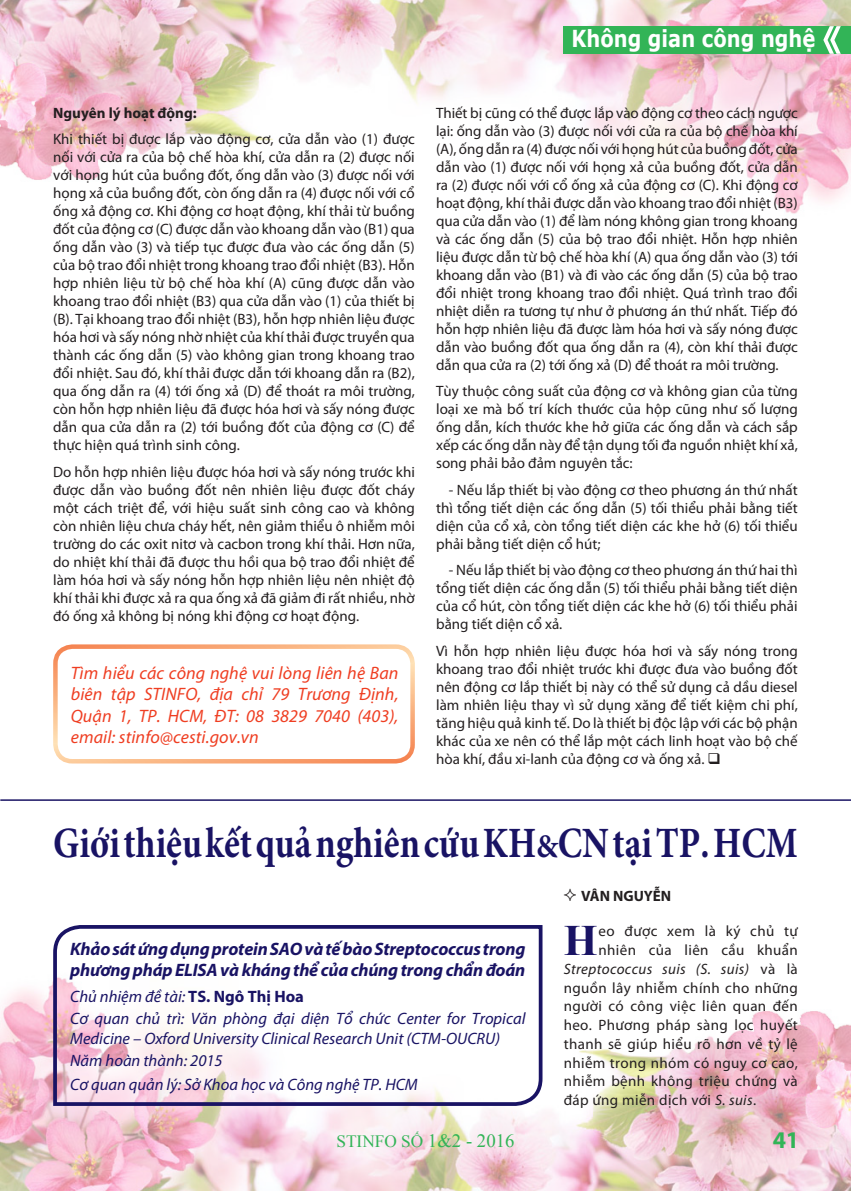
<style>
.page{position:relative;width:851px;height:1191px;background:#fff}
.page>*{position:absolute;margin:0;border:0;box-sizing:border-box;transform-origin:0 0}
.t1{font:700 43.35px "Times New Roman";color:#191364}
.t2{font:700 43.2px "Minion Pro";color:#191364;scale:.83 1}
.t3{font:700 24px "Myriad Pro";color:#32b457}
.t4{font:700 23.4px "Verdana";color:#fff;scale:.83 1}
.t5{font:italic 18px/21.6px "Myriad Pro";letter-spacing:.005em;color:#ef3e22;text-align:justify}
.t6{font:italic 700 18px/21.6px "Myriad Pro";letter-spacing:-.01em;color:#191364}
.t7{font:17.25px "Times New Roman";color:#32b457}
.t8{font:italic 16.5px/19.8px "Myriad Pro";color:#191364}
.t9{font:15px/18px "Myriad Pro";color:#231f20;text-align:justify}
.t10{font:15px "Myriad Pro";letter-spacing:.025em;color:#231f20}
.t11{font:italic 15px "Myriad Pro";letter-spacing:.025em;color:#231f20}
.Tacgia{font:700 15px "Myriad Pro";color:#231f20}
.s1{font-size:33px}
.s2{font-weight:700;font-style:normal}
.s3{font-size:18.75px}
.s4{font-style:normal}
.s5{font-style:italic}
</style>
<div class="page">
<img style="left:0;top:985px;width:850px;height:206px">
<img style="left:0;top:0;width:850px;height:214px">
<div style="left:563px;top:26px;width:287px;height:28px;background:#32b457"></div>
<svg style="left:823px;top:26px;width:17px;height:28px"></svg>
<div style="left:53px;top:644px;width:362px;height:119px;border:4px solid #fff;border-radius:17px"></div>
<hr style="left:0;top:799px;width:850px;height:2px;background:#191364">
<svg style="left:51px;top:925px;width:493px;height:182px"></svg>
<h3 class="t4" style="left:571px;top:24px;width:295px">Không gian công nghệ</h3>
<p class="Tacgia" style="left:53px;top:103px;width:145px">Nguyên lý hoạt động:</p>
<p class="t9" style="left:53px;top:130px;width:363px">Khi thiết bị được lắp vào động cơ, cửa dẫn vào (1) được nối với cửa ra của bộ chế hòa khí, cửa dẫn ra (2) được nối với họng hút của buồng đốt, ống dẫn vào (3) được nối với họng xả của buồng đốt, còn ống dẫn ra (4) được nối với cổ ống xả động cơ. Khi động cơ hoạt động, khí thải từ buồng đốt của động cơ (C) được dẫn vào khoang dẫn vào (B1) qua ống dẫn vào (3) và tiếp tục được đưa vào các ống dẫn (5) của bộ trao đổi nhiệt trong khoang trao đổi nhiệt (B3). Hỗn hợp nhiên liệu từ bộ chế hòa khí (A) cũng được dẫn vào khoang trao đổi nhiệt (B3) qua cửa dẫn vào (1) của thiết bị (B). Tại khoang trao đổi nhiệt (B3), hỗn hợp nhiên liệu được hóa hơi và sấy nóng nhờ nhiệt của khí thải được truyền qua thành các ống dẫn (5) vào không gian trong khoang trao đổi nhiệt. Sau đó, khí thải được dẫn tới khoang dẫn ra (B2), qua ống dẫn ra (4) tới ống xả (D) để thoát ra môi trường, còn hỗn hợp nhiên liệu đã được hóa hơi và sấy nóng được dẫn qua cửa dẫn ra (2) tới buồng đốt của động cơ (C) để thực hiện quá trình sinh công.</p>
<p class="t9" style="left:53px;top:462px;width:363px">Do hỗn hợp nhiên liệu được hóa hơi và sấy nóng trước khi được dẫn vào buồng đốt nên nhiên liệu được đốt cháy một cách triệt để, với hiệu suất sinh công cao và không còn nhiên liệu chưa cháy hết, nên giảm thiểu ô nhiễm môi trường do các oxit nitơ và cacbon trong khí thải. Hơn nữa, do nhiệt khí thải đã được thu hồi qua bộ trao đổi nhiệt để làm hóa hơi và sấy nóng hỗn hợp nhiên liệu nên nhiệt độ khí thải khi được xả ra qua ống xả đã giảm đi rất nhiều, nhờ đó ống xả không bị nóng khi động cơ hoạt động.</p>
<p class="t5" style="left:71px;top:661px;width:329px">Tìm hiểu các công nghệ vui lòng liên hệ Ban biên tập STINFO, địa chỉ 79 Trương Định, Quận 1, TP. HCM, ĐT: 08 3829 7040 (403), email: stinfo@cesti.gov.vn</p>
<p class="t9" style="left:436px;top:103px;width:363px">Thiết bị cũng có thể được lắp vào động cơ theo cách ngược lại: ống dẫn vào (3) được nối với cửa ra của bộ chế hòa khí (A), ống dẫn ra (4) được nối với họng hút của buồng đốt, cửa dẫn vào (1) được nối với họng xả của buồng đốt, cửa dẫn ra (2) được nối với cổ ống xả của động cơ (C). Khi động cơ hoạt động, khí thải được dẫn vào khoang trao đổi nhiệt (B3) qua cửa dẫn vào (1) để làm nóng không gian trong khoang và các ống dẫn (5) của bộ trao đổi nhiệt. Hỗn hợp nhiên liệu được dẫn từ bộ chế hòa khí (A) qua ống dẫn vào (3) tới khoang dẫn vào (B1) và đi vào các ống dẫn (5) của bộ trao đổi nhiệt trong khoang trao đổi nhiệt. Quá trình trao đổi nhiệt diễn ra tương tự như ở phương án thứ nhất. Tiếp đó hỗn hợp nhiên liệu đã được làm hóa hơi và sấy nóng được dẫn vào buồng đốt qua ống dẫn ra (4), còn khí thải được dẫn qua cửa ra (2) tới ống xả (D) để thoát ra môi trường.</p>
<p class="t9" style="left:436px;top:382px;width:363px">Tùy thuộc công suất của động cơ và không gian của từng loại xe mà bố trí kích thước của hộp cũng như số lượng ống dẫn, kích thước khe hở giữa các ống dẫn và cách sắp xếp các ống dẫn này để tận dụng tối đa nguồn nhiệt khí xả, song phải bảo đảm nguyên tắc:</p>
<p class="t9" style="left:436px;top:480px;width:363px;text-indent:13px">- Nếu lắp thiết bị vào động cơ theo phương án thứ nhất thì tổng tiết diện các ống dẫn (5) tối thiểu phải bằng tiết diện của cổ xả, còn tổng tiết diện các khe hở (6) tối thiểu phải bằng tiết diện cổ hút;</p>
<p class="t9" style="left:436px;top:561px;width:363px;text-indent:13px">- Nếu lắp thiết bị vào động cơ theo phương án thứ hai thì tổng tiết diện các ống dẫn (5) tối thiểu phải bằng tiết diện của cổ hút, còn tổng tiết diện các khe hở (6) tối thiểu phải bằng tiết diện cổ xả.</p>
<p class="t9" style="left:436px;top:641px;width:363px">Vì hỗn hợp nhiên liệu được hóa hơi và sấy nóng trong khoang trao đổi nhiệt trước khi được đưa vào buồng đốt nên động cơ lắp thiết bị này có thể sử dụng cả dầu diesel làm nhiên liệu thay vì sử dụng xăng để tiết kiệm chi phí, tăng hiệu quả kinh tế. Do là thiết bị độc lập với các bộ phận khác của xe nên có thể lắp một cách linh hoạt vào bộ chế hòa khí, đầu xi-lanh của động cơ và ống xả. ❑</p>
<p class="t2" style="left:53px;top:813px;width:898px">Giới thiệu kết quả nghiên cứu KH<span class="s1">&amp;</span>CN tại TP.HCM</p>
<p class="t6" style="left:70px;top:937px;width:456px">Khảo sát ứng dụng protein SAO và tế bào Streptococcus trong phương pháp ELISA và kháng thể của chúng trong chẩn đoán</p>
<p class="t8" style="left:70px;top:986px;width:235px">Chủ nhiệm đề tài: <span class="s2">TS. Ngô Thị Hoa</span></p>
<p class="t8" style="left:70px;top:1008px;width:456px">Cơ quan chủ trì: Văn phòng đại diện Tổ chức Center for Tropical<br>Medicine – Oxford University Clinical Research Unit (CTM-OUCRU)</p>
<p class="t8" style="left:70px;top:1050px;width:154px">Năm hoàn thành: 2015</p>
<p class="t8" style="left:70px;top:1074px;width:349px">Cơ quan quản lý: Sở Khoa học và Công nghệ TP. HCM</p>
<p class="t7" style="left:336px;top:1130px;width:179px">STINFO SỐ <span class="s3">1&amp;2 - 2016</span></p>
<p class="Tacgia" style="left:581px;top:886px;width:91px">VÂN NGUYỄN</p>
<p class="t1" style="left:563px;top:910px;width:35px">H</p>
<p class="t10" style="left:598px;top:922px;width:201px">eo được xem là ký chủ tự</p>
<p class="t10" style="left:598px;top:940px;width:201px">nhiên của liên cầu khuẩn</p>
<p class="t11" style="left:563px;top:959px;width:236px">Streptococcus suis (S. suis) <span class="s4">và là</span></p>
<p class="t10" style="left:563px;top:978px;width:236px">nguồn lây nhiễm chính cho những</p>
<p class="t10" style="left:563px;top:997px;width:235px">người có công việc liên quan đến</p>
<p class="t10" style="left:563px;top:1015px;width:236px">heo. Phương pháp sàng lọc huyết</p>
<p class="t10" style="left:563px;top:1034px;width:235px">thanh sẽ giúp hiểu rõ hơn về tỷ lệ</p>
<p class="t10" style="left:563px;top:1053px;width:235px">nhiễm trong nhóm có nguy cơ cao,</p>
<p class="t10" style="left:563px;top:1072px;width:236px">nhiễm bệnh không triệu chứng và</p>
<p class="t10" style="left:563px;top:1090px;width:194px">đáp ứng miễn dịch với <span class="s5">S. suis</span>.</p>
<p class="t3" style="left:772px;top:1124px;width:28px">41</p>
</div>
